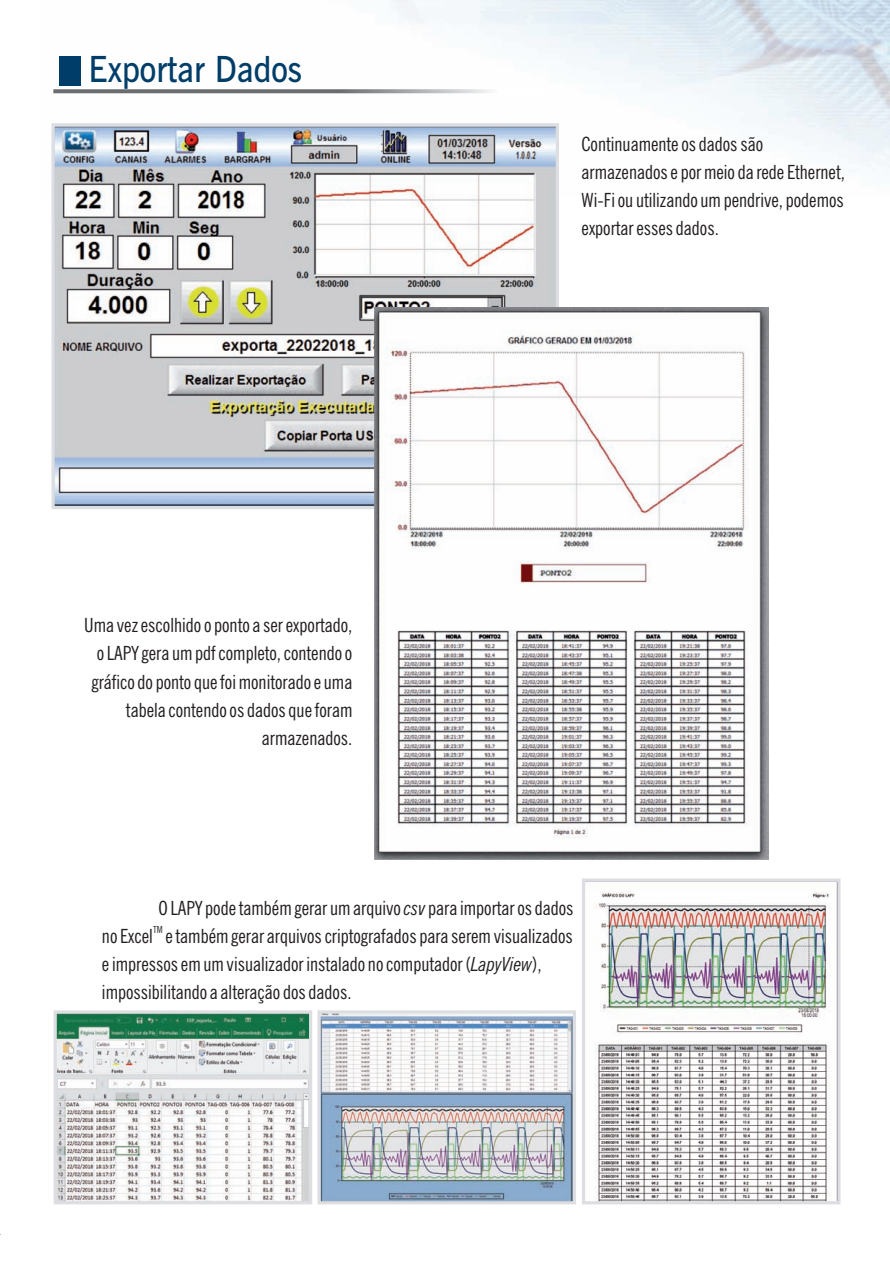
<style>
.page{position:relative;width:890px;height:1265px;background:#fff}
.page>*{position:absolute;margin:0;border:0;box-sizing:border-box;transform-origin:0 0}
.t1{font:600 36px "News Gothic BT";color:#003d68;scale:.91 1}
.t2{font:condensed 19.5px/28px "News Gothic BT";color:#231f20}
.t3{font:condensed 9.75px "News Gothic BT";color:#231f20}
.s1{font-style:italic}
</style>
<div class="page">
<img style="left:53px;top:0;width:836px;height:166px">
<img style="left:585px;top:883px;width:246px;height:317px">
<img style="left:58px;top:1014px;width:250px;height:186px">
<img style="left:321px;top:1014px;width:251px;height:186px">
<img style="left:55px;top:127px;width:500px;height:378px">
<div style="left:51px;top:123px;width:508px;height:386px;border:3px solid #dddee1"></div>
<div style="left:317px;top:1010px;width:259px;height:194px;border:3px solid #dddee1"></div>
<div style="left:54px;top:1010px;width:258px;height:194px;border:3px solid #dddee1"></div>
<div style="left:581px;top:878px;width:259px;height:326px;border:3px solid #dddee1"></div>
<img style="left:374px;top:308px;width:394px;height:551px">
<img style="left:54px;top:90px;width:488px;height:3px">
<div style="left:59px;top:56px;width:21px;height:30px;background:#003d68"></div>
<h1 class="t1" style="left:89px;top:54px;width:236px">Exportar Dados</h1>
<p class="t2" style="left:581px;top:132px;width:265px">Continuamente os dados são armazenados e por meio da rede Ethernet,<br>Wi-Fi ou utilizando um pendrive, podemos exportar esses dados.</p>
<p class="t2" style="left:84px;top:613px;width:269px;text-align:right">Uma vez escolhido o ponto a ser exportado, o LAPY gera um pdf completo, contendo o gráfico do ponto que foi monitorado e uma tabela contendo os dados que foram armazenados.</p>
<p class="t2" style="left:158px;top:895px;width:416px">O LAPY pode também gerar um arquivo <span class="s1">csv</span> para importar os dados</p>
<p class="t3" style="left:153px;top:925px;width:11px">TM</p>
<p class="t2" style="left:102px;top:923px;width:472px">no Excel e também gerar arquivos criptografados para serem visualizados e impressos em um visualizador instalado no computador (<span class="s1">LapyView</span>), impossibilitando a alteração dos dados.</p>
</div>
